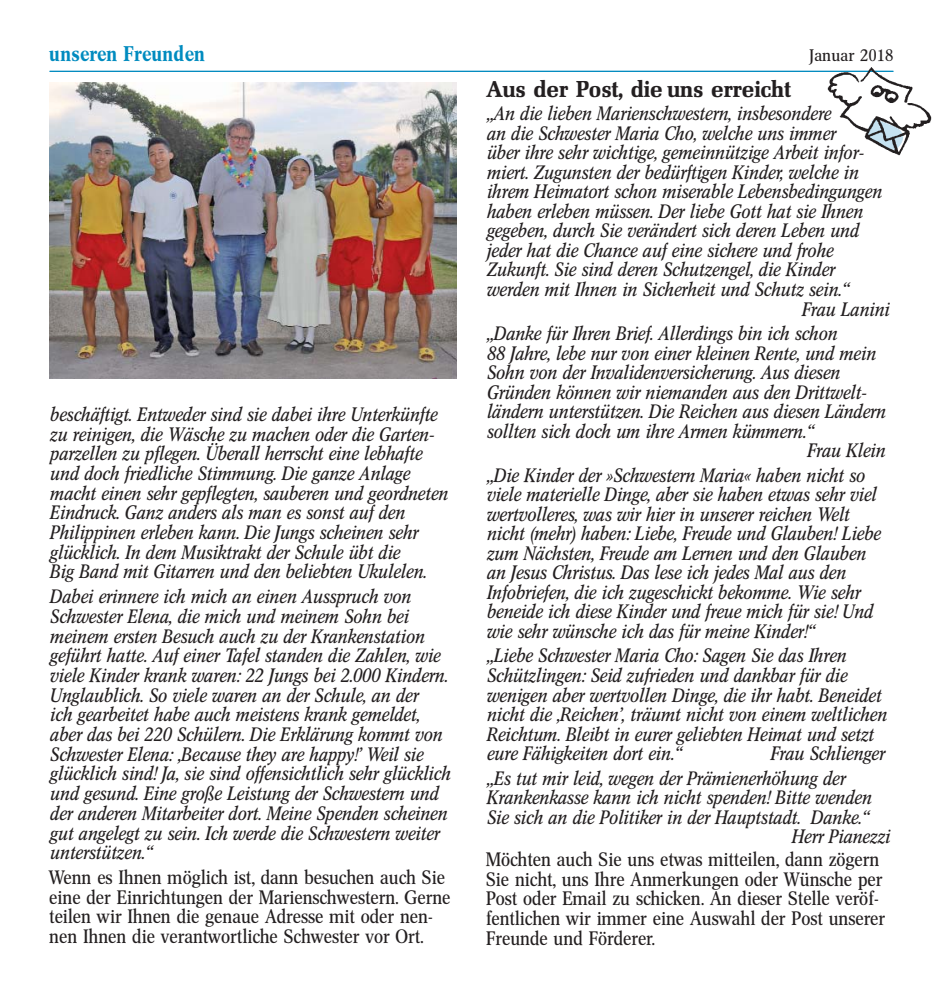
<style>
.page{position:relative;width:943px;height:993px;background:#fff}
.page>*{position:absolute;margin:0;border:0;box-sizing:border-box;transform-origin:0 0}
.t1{font:22.75px "Mel Bol";color:#231f20}
.t2{font:21px "Cnn Med";letter-spacing:.02em;color:#008bbf}
.t3{font:19.25px/19.8px "Cnn Ita";letter-spacing:.01em;color:#231f20}
.t4{font:19.25px/19.4px "Cnn Ita";letter-spacing:.01em;color:#231f20;scale:1.05 1}
.t5{font:19.25px/19.4px "Cnn Reg";letter-spacing:.01em;color:#231f20;scale:1.05 1}
.t6{font:16.62px "Cnn Reg";letter-spacing:.015em;color:#231f20;scale:1.1 1}
</style>
<div class="page">
<img style="left:50px;top:83px;width:406px;height:296px">
<hr style="left:50px;top:71px;width:843px;height:1px;background:#008bbf">
<img style="left:827px;top:67px;width:104px;height:88px">
<p class="t2" style="left:50px;top:43px;width:157px">unseren Freunden</p>
<p class="t6" style="left:809px;top:47px;width:78px">Januar 2018</p>
<p class="t1" style="left:486px;top:78px;width:306px">Aus der Post, die uns erreicht</p>
<p class="t4" style="left:486px;top:105px;width:329px">„An die lieben Marienschwestern, insbesondere</p>
<p class="t3" style="left:486px;top:124px;width:350px">an die Schwester Maria Cho, welche uns immer</p>
<p class="t3" style="left:486px;top:144px;width:379px">über ihre sehr wichtige, gemeinnützige Arbeit infor-</p>
<p class="t3" style="left:486px;top:163px;width:373px">miert. Zugunsten der bedürftigen Kinder, welche in</p>
<p class="t3" style="left:486px;top:183px;width:396px">ihrem Heimatort schon miserable Lebensbedingungen</p>
<p class="t3" style="left:486px;top:202px;width:377px">haben erleben müssen. Der liebe Gott hat sie Ihnen</p>
<p class="t3" style="left:486px;top:222px;width:373px">gegeben, durch Sie verändert sich deren Leben und</p>
<p class="t3" style="left:486px;top:241px;width:348px">jeder hat die Chance auf eine sichere und frohe</p>
<p class="t3" style="left:486px;top:261px;width:349px">Zukunft. Sie sind deren Schutzengel, die Kinder</p>
<p class="t3" style="left:486px;top:280px;width:363px">werden mit Ihnen in Sicherheit und Schutz sein.“</p>
<p class="t3" style="left:801px;top:300px;width:89px">Frau Lanini</p>
<p class="t4" style="left:486px;top:324px;width:335px">„Danke für Ihren Brief. Allerdings bin ich schon</p>
<p class="t3" style="left:486px;top:344px;width:390px">88 Jahre, lebe nur von einer kleinen Rente, und mein</p>
<p class="t3" style="left:486px;top:363px;width:354px">Sohn von der Invalidenversicherung. Aus diesen</p>
<p class="t3" style="left:486px;top:383px;width:381px">Gründen können wir niemanden aus den Drittwelt-</p>
<p class="t3" style="left:486px;top:402px;width:400px">ländern unterstützen. Die Reichen aus diesen Ländern</p>
<p class="t3" style="left:486px;top:422px;width:328px">sollten sich doch um ihre Armen kümmern.“</p>
<p class="t3" style="left:806px;top:441px;width:79px">Frau Klein</p>
<p class="t4" style="left:486px;top:466px;width:376px">„Die Kinder der »Schwestern Maria« haben nicht so viele materielle Dinge, aber sie haben etwas sehr viel wertvolleres, was wir hier in unserer reichen Welt nicht (mehr) haben: Liebe, Freude und Glauben! Liebe zum Nächsten, Freude am Lernen und den Glauben an Jesus Christus. Das lese ich jedes Mal aus den Infobriefen, die ich zugeschickt bekomme. Wie sehr beneide ich diese Kinder und freue mich für sie! Und wie sehr wünsche ich das für meine Kinder!“</p>
<p class="t4" style="left:486px;top:647px;width:382px">„Liebe Schwester Maria Cho: Sagen Sie das Ihren Schützlingen: Seid zufrieden und dankbar für die wenigen aber wertvollen Dinge, die ihr habt. Beneidet nicht die ,Reichen’, träumt nicht von einem weltlichen Reichtum. Bleibt in eurer geliebten Heimat und setzt eure Fähigkeiten dort ein.“</p>
<p class="t3" style="left:50px;top:405px;width:399px">beschäftigt. Entweder sind sie dabei ihre Unterkünfte zu reinigen, die Wäsche zu machen oder die Garten&shy;parzellen zu pflegen. Überall herrscht eine lebhafte und doch friedliche Stimmung. Die ganze Anlage macht einen sehr gepflegten, sauberen und geordneten Eindruck. Ganz anders als man es sonst auf den Philippinen erleben kann. Die Jungs scheinen sehr glücklich. In dem Musiktrakt der Schule übt die<br>Big Band mit Gitarren und den beliebten Ukulelen.</p>
<p class="t3" style="left:50px;top:587px;width:402px">Dabei erinnere ich mich an einen Ausspruch von Schwester Elena, die mich und meinem Sohn bei meinem ersten Besuch auch zu der Krankenstation geführt hatte. Auf einer Tafel standen die Zahlen, wie viele Kinder krank waren: 22 Jungs bei 2.000 Kindern.<br>Unglaublich. So viele waren an der Schule, an der<br>ich gearbeitet habe auch meistens krank gemeldet, aber das bei 220 Schülern. Die Erklärung kommt von Schwester Elena: ,Because they are happy!’ Weil sie glücklich sind! Ja, sie sind offensichtlich sehr glücklich und gesund. Eine große Leistung der Schwestern und der anderen Mitarbeiter dort. Meine Spenden scheinen gut angelegt zu sein. Ich werde die Schwestern weiter unterstützen.“</p>
<p class="t5" style="left:50px;top:868px;width:383px">Wenn es Ihnen möglich ist, dann besuchen auch Sie eine der Einrichtungen der Marienschwestern. Gerne teilen wir Ihnen die genaue Adresse mit oder nen&shy;nen Ihnen die verantwortliche Schwester vor Ort.</p>
<p class="t3" style="left:486px;top:742px;width:399px;line-height:24.5px;text-indent:284px">Frau Schlienger „Es tut mir leid, wegen der Prämienerhöhung der</p>
<p class="t3" style="left:486px;top:788px;width:386px">Krankenkasse kann ich nicht spenden! Bitte wenden</p>
<p class="t3" style="left:486px;top:807px;width:383px">Sie sich an die Politiker in der Hauptstadt. Danke.“</p>
<p class="t3" style="left:791px;top:827px;width:100px">Herr Pianezzi</p>
<p class="t5" style="left:486px;top:850px;width:381px">Möchten auch Sie uns etwas mitteilen, dann zögern Sie nicht, uns Ihre Anmerkungen oder Wünsche per Post oder Email zu schicken. An dieser Stelle veröf&shy;fentlichen wir immer eine Auswahl der Post unserer Freunde und Förderer.</p>
</div>
